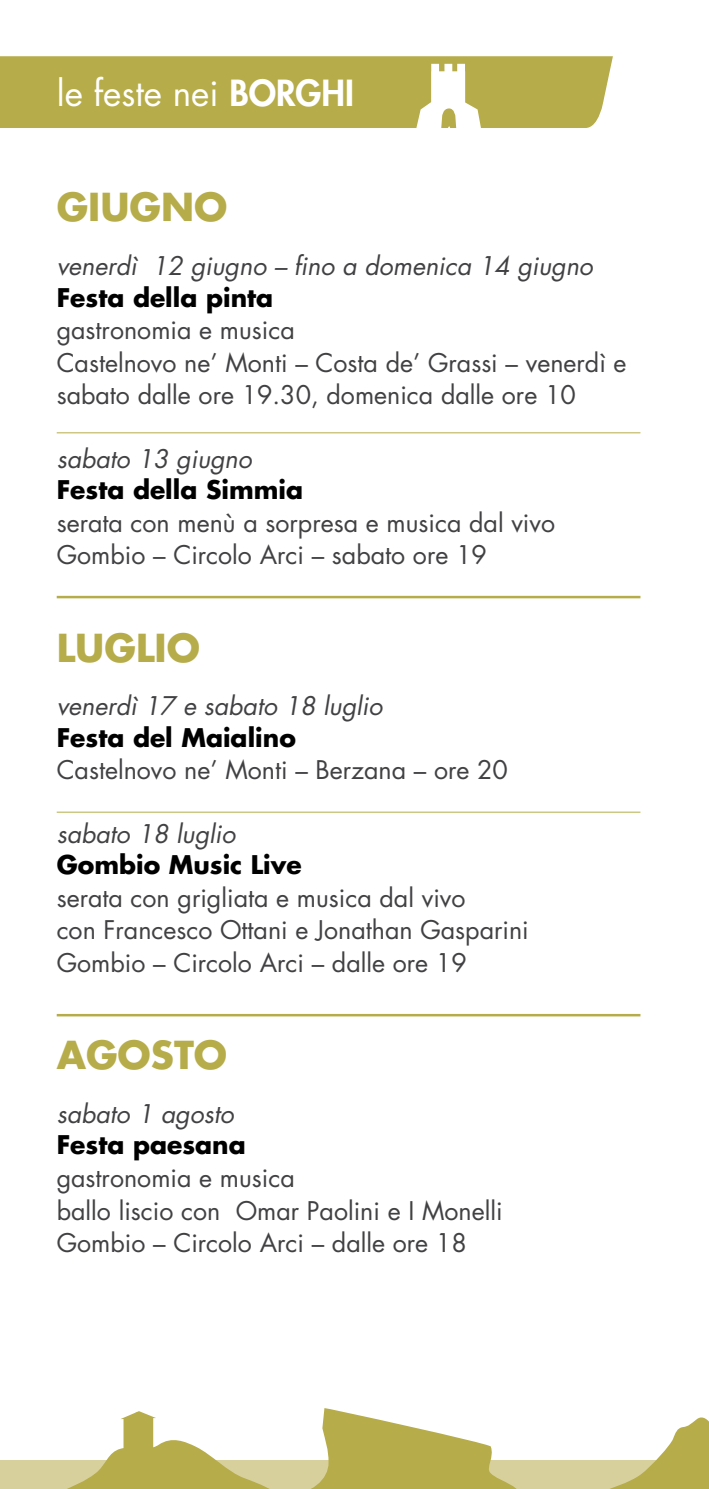
<style>
.page{position:relative;width:709px;height:1489px;background:#fff}
.page>*{position:absolute;margin:0;border:0;box-sizing:border-box;transform-origin:0 0}
.t1{font:700 37.5px "Futura";color:#b6ac49}
.t2{font:35px "Futura";color:#fff}
.t3{font:25px/32.5px "Futura";color:#414042}
.t4{font:italic 25px "Futura";color:#414042}
.t5{font:700 25px "Futura";color:#000}
.s1{font-weight:800}
</style>
<div class="page">
<div style="left:0;top:56px;width:613px;height:72px;background:#b6ac49"></div>
<svg style="left:414px;top:64px;width:69px;height:64px"></svg>
<hr style="left:57px;top:811px;width:583px;height:1px;background:#b6ac49">
<hr style="left:57px;top:432px;width:583px;height:1px;background:#b6ac49">
<hr style="left:57px;top:596px;width:583px;height:2px;background:#b6ac49">
<hr style="left:57px;top:1013px;width:583px;height:3px;background:#b6ac49">
<svg style="left:0;top:1408px;width:680px;height:80px"></svg>
<svg style="left:680px;top:1417px;width:29px;height:71px;background:#bbb156"></svg>
<h2 class="t2" style="left:57px;top:69px;width:299px">le feste nei <span class="s1">BORGHI</span></h2>
<h1 class="t1" style="left:57px;top:181px;width:172px">GIUGNO</h1>
<p class="t4" style="left:57px;top:249px;width:538px">venerdì 12 giugno – fino a domenica 14 giugno</p>
<p class="t5" style="left:57px;top:280px;width:218px">Festa della pinta</p>
<p class="t3" style="left:57px;top:313px;width:571px">gastronomia e musica<br>Castelnovo ne’ Monti – Costa de’ Grassi – venerdì e sabato dalle ore 19.30, domenica dalle ore 10</p>
<p class="t4" style="left:57px;top:441px;width:197px">sabato 13 giugno</p>
<p class="t5" style="left:57px;top:472px;width:248px">Festa della Simmia</p>
<p class="t3" style="left:57px;top:506px;width:500px">serata con menù a sorpresa e musica dal vivo<br>Gombio – Circolo Arci – sabato ore 19</p>
<h1 class="t1" style="left:57px;top:621px;width:145px">LUGLIO</h1>
<p class="t4" style="left:57px;top:689px;width:327px">venerdì 17 e sabato 18 luglio</p>
<p class="t5" style="left:57px;top:720px;width:241px">Festa del Maialino</p>
<p class="t3" style="left:57px;top:753px;width:453px">Castelnovo ne’ Monti – Berzana – ore 20</p>
<p class="t4" style="left:57px;top:816px;width:180px">sabato 18 luglio</p>
<p class="t5" style="left:57px;top:847px;width:246px">Gombio Music Live</p>
<p class="t3" style="left:57px;top:881px;width:473px">serata con grigliata e musica dal vivo<br>con Francesco Ottani e Jonathan Gasparini<br>Gombio – Circolo Arci – dalle ore 19</p>
<h1 class="t1" style="left:57px;top:1029px;width:172px">AGOSTO</h1>
<p class="t4" style="left:57px;top:1096px;width:179px">sabato 1 agosto</p>
<p class="t5" style="left:57px;top:1127px;width:191px">Festa paesana</p>
<p class="t3" style="left:57px;top:1161px;width:447px">gastronomia e musica<br>ballo liscio con Omar Paolini e I Monelli<br>Gombio – Circolo Arci – dalle ore 18</p>
</div>
